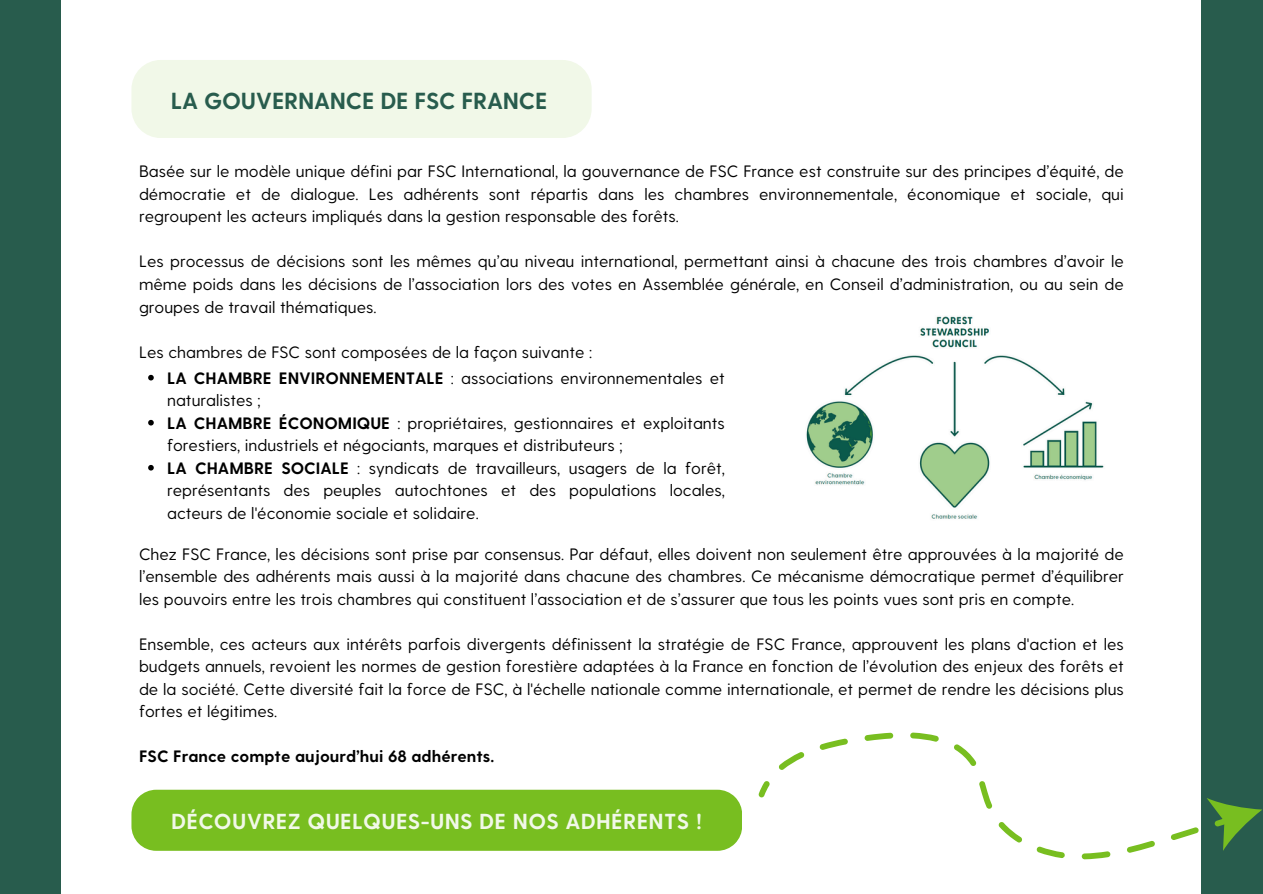
<style>
.page{position:relative;width:1263px;height:894px;background:#fff}
.page>*{position:absolute;margin:0;border:0;box-sizing:border-box;transform-origin:0 0}
.t1{font:700 23.25px "Greycliff CF";letter-spacing:-.01em;color:#285c4d}
.t2{font:700 21.75px "Greycliff CF";letter-spacing:.015em;color:#f1f8e8}
.t3{font:16.5px/22.5px "Greycliff CF";color:#000;text-align:justify}
.t4{font:700 16.5px "Greycliff CF";color:#000}
.s1{font-weight:700}
</style>
<div class="page">
<div style="left:0;top:0;width:1263px;height:893px;background:#285c4d"></div>
<div style="left:62px;top:0;width:1139px;height:893px;background:#fff"></div>
<div style="left:131px;top:60px;width:460px;height:78px;background:#f1f8e8;border-radius:29px"></div>
<img style="left:806px;top:316px;width:298px;height:203px">
<div style="left:131px;top:789px;width:611px;height:61px;background:#78be20"></div>
<svg style="left:758px;top:781px;width:12px;height:16px"></svg>
<svg style="left:779px;top:732px;width:420px;height:127px"></svg>
<svg style="left:1207px;top:798px;width:55px;height:52px"></svg>
<svg style="left:148px;top:375px;width:6px;height:5px"></svg>
<svg style="left:148px;top:420px;width:6px;height:5px"></svg>
<svg style="left:148px;top:465px;width:6px;height:5px"></svg>
<h1 class="t1" style="left:171px;top:85px;width:378px">LA GOUVERNANCE DE FSC FRANCE</h1>
<p class="t3" style="left:139px;top:159px;width:986px">Basée sur le modèle unique défini par FSC International, la gouvernance de FSC France est construite sur des principes d’équité, de démocratie et de dialogue. Les adhérents sont répartis dans les chambres environnementale, économique et sociale, qui regroupent les acteurs impliqués dans la gestion responsable des forêts.</p>
<p class="t3" style="left:139px;top:249px;width:986px">Les processus de décisions sont les mêmes qu’au niveau international, permettant ainsi à chacune des trois chambres d’avoir le même poids dans les décisions de l’association lors des votes en Assemblée générale, en Conseil d’administration, ou au sein de groupes de travail thématiques.</p>
<p class="t3" style="left:139px;top:339px;width:455px">Les chambres de FSC sont composées de la façon suivante :</p>
<p class="t3" style="left:167px;top:366px;width:559px"><span class="s1">LA CHAMBRE ENVIRONNEMENTALE</span> : associations environnementales et naturalistes ;</p>
<h2 class="t3" style="left:167px;top:411px;width:559px"><span class="s1">LA CHAMBRE ÉCONOMIQUE</span> : propriétaires, gestionnaires et exploitants forestiers, industriels et négociants, marques et distributeurs ;</h2>
<h1 class="t3" style="left:167px;top:456px;width:559px"><span class="s1">LA CHAMBRE SOCIALE</span> : syndicats de travailleurs, usagers de la forêt, représentants des peuples autochtones et des populations locales, acteurs de l'économie sociale et solidaire.</h1>
<p class="t3" style="left:139px;top:541px;width:986px">Chez FSC France, les décisions sont prise par consensus. Par défaut, elles doivent non seulement être approuvées à la majorité de l’ensemble des adhérents mais aussi à la majorité dans chacune des chambres. Ce mécanisme démocratique permet d’équilibrer les pouvoirs entre les trois chambres qui constituent l’association et de s’assurer que tous les points vues sont pris en compte.</p>
<p class="t3" style="left:139px;top:631px;width:986px">Ensemble, ces acteurs aux intérêts parfois divergents définissent la stratégie de FSC France, approuvent les plans d'action et les budgets annuels, revoient les normes de gestion forestière adaptées à la France en fonction de l’évolution des enjeux des forêts et de la société. Cette diversité fait la force de FSC, à l'échelle nationale comme internationale, et permet de rendre les décisions plus fortes et légitimes.</p>
<p class="t4" style="left:139px;top:745px;width:357px">FSC France compte aujourd’hui 68 adhérents.</p>
<p class="t2" style="left:171px;top:806px;width:533px">DÉCOUVREZ QUELQUES-UNS DE NOS ADHÉRENTS !</p>
</div>
